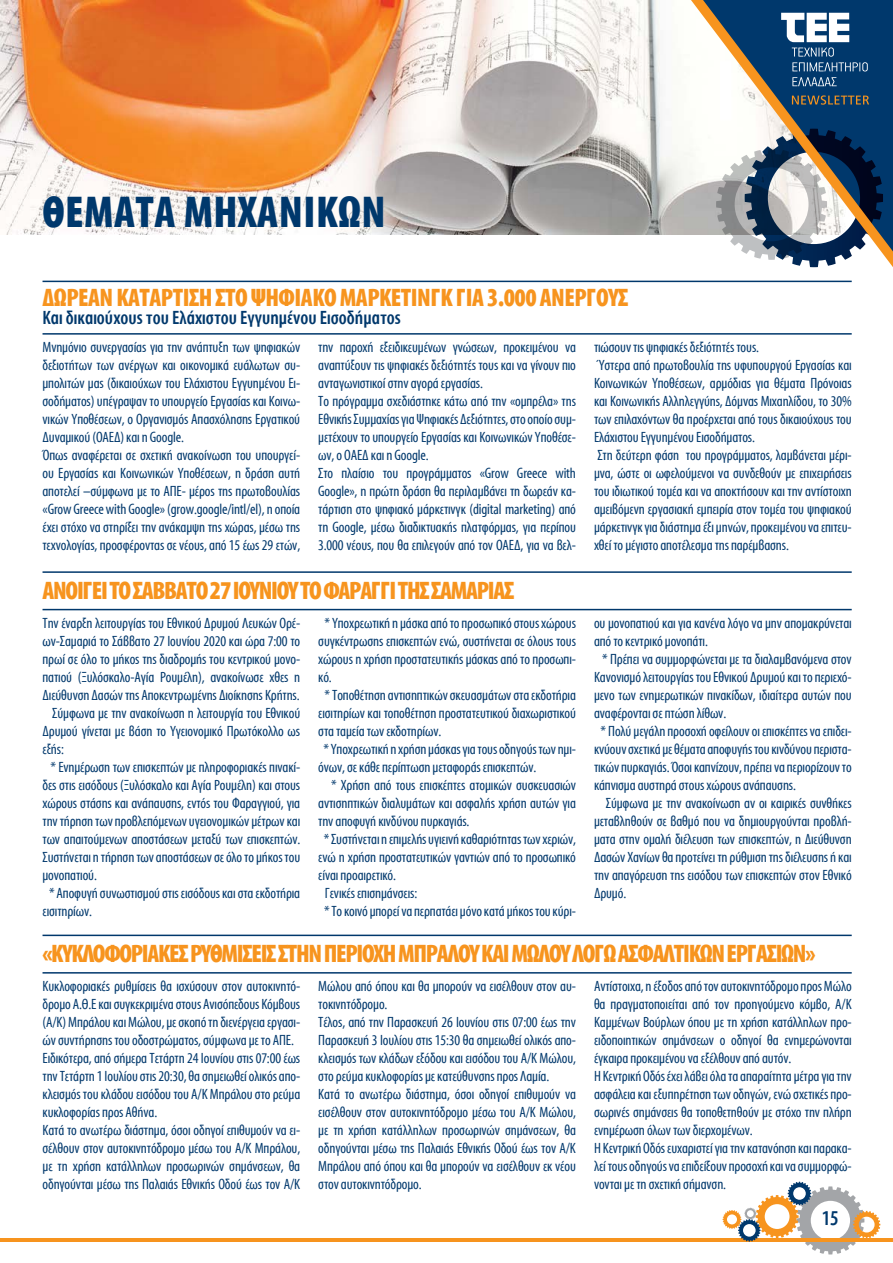
<style>
.page{position:relative;width:893px;height:1263px;background:#fff}
.page>*{position:absolute;margin:0;border:0;box-sizing:border-box;transform-origin:0 0}
.t1{font:700 45px "Myriad Condensed Greek";letter-spacing:.01em;color:#00386c}
.t2{font:700 25.5px "Myriad Condensed Greek";letter-spacing:-.05em;color:#f7941e}
.t3{font:700 25.5px "Myriad Condensed Greek";letter-spacing:-.02em;color:#f7941e}
.t4{font:500 21px "Myriad Condensed Greek";color:#00386c}
.t5{font:500 19.5px "Myriad Condensed Greek";color:#00386c}
.t6{font:15px/18px "Myriad Condensed Greek";letter-spacing:-.01em;color:#00386c}
</style>
<div class="page">
<hr style="left:0;top:1238px;width:893px;height:3px;background:#f7941e">
<svg style="left:723px;top:1182px;width:157px;height:72px"></svg>
<img style="left:0;top:0;width:691px;height:234px">
<svg style="left:691px;top:0;width:202px;height:267px"></svg>
<svg style="left:792px;top:95px;width:77px;height:10px"></svg>
<svg style="left:781px;top:13px;width:87px;height:58px"></svg>
<svg style="left:792px;top:77px;width:45px;height:9px"></svg>
<hr style="left:43px;top:281px;width:809px;height:1px;background:#00386c">
<hr style="left:43px;top:571px;width:809px;height:2px;background:#00386c">
<hr style="left:43px;top:935px;width:809px;height:1px;background:#00386c">
<hr style="left:43px;top:333px;width:809px;height:2px;background:#00386c">
<hr style="left:43px;top:609px;width:809px;height:1px;background:#00386c">
<hr style="left:43px;top:972px;width:809px;height:1px;background:#00386c">
<h1 class="t1" style="left:43px;top:189px;width:345px">ΘΕΜΑΤΑ ΜΗΧΑΝΙΚΩΝ</h1>
<h2 class="t3" style="left:43px;top:285px;width:587px">ΔΩΡΕΑΝ ΚΑΤΑΡΤΙΣΗ ΣΤΟ ΨΗΦΙΑΚΟ ΜΑΡΚΕΤΙΝΓΚ ΓΙΑ 3.000 ΑΝΕΡΓΟΥΣ</h2>
<h3 class="t5" style="left:43px;top:308px;width:360px">Και δικαιούχους του Ελάχιστου Εγγυημένου Εισοδήματος</h3>
<p class="t6" style="left:43px;top:339px;width:259px">Μνημόνιο συνεργασίας για την ανάπτυξη των ψηφιακών δεξιοτήτων των ανέργων και οικονομικά ευάλωτων συ&shy;μπολιτών μας (δικαιούχων του Ελάχιστου Εγγυημένου Ει&shy;σοδήματος) υπέγραψαν το υπουργείο Εργασίας και Κοινω&shy;νικών Υποθέσεων, o Οργανισμός Απασχόλησης Εργατικού Δυναμικού (ΟΑΕΔ) και η Google.<br>Όπως αναφέρεται σε σχετική ανακοίνωση του υπουργεί&shy;ου Εργασίας και Κοινωνικών Υποθέσεων, η δράση αυτή αποτελεί –σύμφωνα με το ΑΠΕ- μέρος της πρωτοβουλίας «Grow Greece with Google» (grow.google/intl/el), η οποία έχει στόχο να στηρίξει την ανάκαμψη της χώρας, μέσω της τεχνολογίας, προσφέροντας σε νέους, από 15 έως 29 ετών,</p>
<p class="t6" style="left:318px;top:339px;width:259px">την παροχή εξειδικευμένων γνώσεων, προκειμένου να αναπτύξουν τις ψηφιακές δεξιότητές τους και να γίνουν πιο ανταγωνιστικοί στην αγορά εργασίας.<br>Το πρόγραμμα σχεδιάστηκε κάτω από την «ομπρέλα» της Εθνικής Συμμαχίας για Ψηφιακές Δεξιότητες, στο οποίο συμ&shy;μετέχουν το υπουργείο Εργασίας και Κοινωνικών Υποθέσε&shy;ων, ο ΟΑΕΔ και η Google.<br>Στο πλαίσιο του προγράμματος «Grow Greece with Google», η πρώτη δράση θα περιλαμβάνει τη δωρεάν κα&shy;τάρτιση στο ψηφιακό μάρκετινγκ (digital marketing) από τη Google, μέσω διαδικτυακής πλατφόρμας, για περίπου 3.000 νέους, που θα επιλεγούν από τον ΟΑΕΔ, για να βελ-</p>
<p class="t6" style="left:594px;top:339px;width:259px">τιώσουν τις ψηφιακές δεξιότητές τους.<br>Ύστερα από πρωτοβουλία της υφυπουργού Εργασίας και Κοινωνικών Υποθέσεων, αρμόδιας για θέματα Πρόνοιας και Κοινωνικής Αλληλεγγύης, Δόμνας Μιχαηλίδου, το 30% των επιλαχόντων θα προέρχεται από τους δικαιούχους του Ελάχιστου Εγγυημένου Εισοδήματος.<br>Στη δεύτερη φάση του προγράμματος, λαμβάνεται μέρι&shy;μνα, ώστε οι ωφελούμενοι να συνδεθούν με επιχειρήσεις του ιδιωτικού τομέα και να αποκτήσουν και την αντίστοιχη αμειβόμενη εργασιακή εμπειρία στον τομέα του ψηφιακού μάρκετινγκ για διάστημα έξι μηνών, προκειμένου να επιτευ&shy;χθεί το μέγιστο αποτέλεσμα της παρέμβασης.</p>
<h2 class="t2" style="left:43px;top:577px;width:473px">ΑΝΟΙΓΕΙ ΤΟ ΣΑΒΒΑΤΟ 27 ΙΟΥΝΙΟΥ ΤΟ ΦΑΡΑΓΓ Ι ΤΗΣ ΣΑΜΑΡΙΑΣ</h2>
<p class="t6" style="left:43px;top:615px;width:259px">Την έναρξη λειτουργίας του Εθνικού Δρυμού Λευκών Ορέ-</p>
<p class="t6" style="left:43px;top:633px;width:259px">ων-Σαμαριά το Σάββατο 27 Ιουνίου 2020 και ώρα 7:00 το</p>
<p class="t6" style="left:43px;top:651px;width:259px">πρωί σε όλο το μήκος της διαδρομής του κεντρικού μονο-</p>
<p class="t6" style="left:43px;top:669px;width:259px">πατιού (Ξυλόσκαλο-Αγία Ρουμέλη), ανακοίνωσε χθες η</p>
<p class="t6" style="left:43px;top:687px;width:259px">Διεύθυνση Δασών της Αποκεντρωμένης Διοίκησης Κρήτης.</p>
<p class="t6" style="left:52px;top:705px;width:250px">Σύμφωνα με την ανακοίνωση η λειτουργία του Εθνικού</p>
<p class="t6" style="left:43px;top:723px;width:259px">Δρυμού γίνεται με βάση το Υγειονομικό Πρωτόκολλο ως</p>
<p class="t6" style="left:43px;top:741px;width:23px">εξής:</p>
<p class="t6" style="left:50px;top:759px;width:251px">* Ενημέρωση των επισκεπτών με πληροφοριακές πινακί-</p>
<p class="t6" style="left:43px;top:777px;width:259px">δες στις εισόδους (Ξυλόσκαλο και Αγία Ρουμέλη) και στους</p>
<p class="t6" style="left:43px;top:795px;width:259px">χώρους στάσης και ανάπαυσης, εντός του Φαραγγιού, για</p>
<p class="t6" style="left:43px;top:813px;width:259px">την τήρηση των προβλεπόμενων υγειονομικών μέτρων και</p>
<p class="t6" style="left:43px;top:831px;width:259px">των απαιτούμενων αποστάσεων μεταξύ των επισκεπτών.</p>
<p class="t6" style="left:43px;top:849px;width:259px">Συστήνεται η τήρηση των αποστάσεων σε όλο το μήκος του</p>
<p class="t6" style="left:43px;top:867px;width:56px">μονοπατιού.</p>
<p class="t6" style="left:49px;top:885px;width:253px">* Αποφυγή συνωστισμού στις εισόδους και στα εκδοτήρια</p>
<p class="t6" style="left:43px;top:903px;width:51px">εισιτηρίων.</p>
<p class="t6" style="left:325px;top:615px;width:253px">* Υποχρεωτική η μάσκα από το προσωπικό στους χώρους</p>
<p class="t6" style="left:318px;top:633px;width:259px">συγκέντρωσης επισκεπτών ενώ, συστήνεται σε όλους τους</p>
<p class="t6" style="left:318px;top:651px;width:259px">χώρους η χρήση προστατευτικής μάσκας από το προσωπι-</p>
<p class="t6" style="left:318px;top:669px;width:15px">κό.</p>
<p class="t6" style="left:325px;top:687px;width:253px">* Τοποθέτηση αντισηπτικών σκευασμάτων στα εκδοτήρια</p>
<p class="t6" style="left:318px;top:705px;width:259px">εισιτηρίων και τοποθέτηση προστατευτικού διαχωριστικού</p>
<p class="t6" style="left:318px;top:723px;width:125px">στα ταμεία των εκδοτηρίων.</p>
<p class="t6" style="left:324px;top:741px;width:254px">* Υποχρεωτική η χρήση μάσκας για τους οδηγούς των ημι-</p>
<p class="t6" style="left:318px;top:759px;width:220px">όνων, σε κάθε περίπτωση μεταφοράς επισκεπτών.</p>
<p class="t6" style="left:331px;top:777px;width:246px">* Χρήση από τους επισκέπτες ατομικών συσκευασιών</p>
<p class="t6" style="left:318px;top:795px;width:259px">αντισηπτικών διαλυμάτων και ασφαλής χρήση αυτών για</p>
<p class="t6" style="left:318px;top:813px;width:153px">την αποφυγή κινδύνου πυρκαγιάς.</p>
<p class="t6" style="left:324px;top:831px;width:254px">* Συστήνεται η επιμελής υγιεινή καθαριότητας των χεριών,</p>
<p class="t6" style="left:318px;top:849px;width:259px">ενώ η χρήση προστατευτικών γαντιών από το προσωπικό</p>
<p class="t6" style="left:318px;top:867px;width:79px">είναι προαιρετικό.</p>
<p class="t6" style="left:325px;top:885px;width:94px">Γενικές επισημάνσεις:</p>
<p class="t6" style="left:324px;top:903px;width:253px">* Το κοινό μπορεί να περπατάει μόνο κατά μήκος του κύρι-</p>
<p class="t6" style="left:594px;top:615px;width:259px">ου μονοπατιού και για κανένα λόγο να μην απομακρύνεται</p>
<p class="t6" style="left:594px;top:633px;width:115px">από το κεντρικό μονοπάτι.</p>
<p class="t6" style="left:602px;top:651px;width:251px">* Πρέπει να συμμορφώνεται με τα διαλαμβανόμενα στον</p>
<p class="t6" style="left:594px;top:669px;width:259px">Κανονισμό λειτουργίας του Εθνικού Δρυμού και το περιεχό-</p>
<p class="t6" style="left:594px;top:687px;width:259px">μενο των ενημερωτικών πινακίδων, ιδιαίτερα αυτών που</p>
<p class="t6" style="left:594px;top:705px;width:134px">αναφέρονται σε πτώση λίθων.</p>
<p class="t6" style="left:601px;top:723px;width:253px">* Πολύ μεγάλη προσοχή οφείλουν οι επισκέπτες να επιδει-</p>
<p class="t6" style="left:594px;top:741px;width:259px">κνύουν σχετικά με θέματα αποφυγής του κινδύνου περιστα-</p>
<p class="t6" style="left:594px;top:759px;width:259px">τικών πυρκαγιάς. Όσοι καπνίζουν, πρέπει να περιορίζουν το</p>
<p class="t6" style="left:594px;top:777px;width:203px">κάπνισμα αυστηρά στους χώρους ανάπαυσης.</p>
<p class="t6" style="left:606px;top:795px;width:247px">Σύμφωνα με την ανακοίνωση αν οι καιρικές συνθήκες</p>
<p class="t6" style="left:594px;top:813px;width:259px">μεταβληθούν σε βαθμό που να δημιουργούνται προβλή-</p>
<p class="t6" style="left:594px;top:831px;width:259px">ματα στην ομαλή διέλευση των επισκεπτών, η Διεύθυνση</p>
<p class="t6" style="left:594px;top:849px;width:259px">Δασών Χανίων θα προτείνει τη ρύθμιση της διέλευσης ή και</p>
<p class="t6" style="left:594px;top:867px;width:259px">την απαγόρευση της εισόδου των επισκεπτών στον Εθνικό</p>
<p class="t6" style="left:594px;top:885px;width:34px">Δρυμό.</p>
<h2 class="t2" style="left:43px;top:940px;width:774px">«ΚΥΚΛΟΦΟΡΙΑΚΕΣ ΡΥΘΜΙΣΕΙΣ ΣΤΗΝ ΠΕΡΙΟΧΗ ΜΠΡΑΛΟΥ ΚΑΙ ΜΩΛΟΥ ΛΟΓΩ ΑΣΦΑΛΤΙΚΩΝ ΕΡΓΑΣΙΩΝ»</h2>
<p class="t6" style="left:43px;top:978px;width:259px">Κυκλοφοριακές ρυθμίσεις θα ισχύσουν στον αυτοκινητό&shy;δρομο Α.Θ.Ε και συγκεκριμένα στους Ανισόπεδους Κόμβους (Α/Κ) Μπράλου και Μώλου, με σκοπό τη διενέργεια εργασι&shy;ών συντήρησης του οδοστρώματος, σύμφωνα με το ΑΠΕ.<br>Ειδικότερα, από σήμερα Τετάρτη 24 Ιουνίου στις 07:00 έως την Τετάρτη 1 Ιουλίου στις 20:30, θα σημειωθεί ολικός απο&shy;κλεισμός του κλάδου εισόδου του Α/Κ Μπράλου στο ρεύμα κυκλοφορίας προς Αθήνα.<br>Κατά το ανωτέρω διάστημα, όσοι οδηγοί επιθυμούν να ει&shy;σέλθουν στον αυτοκινητόδρομο μέσω του Α/Κ Μπράλου, με τη χρήση κατάλληλων προσωρινών σημάνσεων, θα οδηγούνται μέσω της Παλαιάς Εθνικής Οδού έως τον Α/Κ</p>
<p class="t6" style="left:318px;top:978px;width:259px">Μώλου από όπου και θα μπορούν να εισέλθουν στον αυ&shy;τοκινητόδρομο.<br>Τέλος, από την Παρασκευή 26 Ιουνίου στις 07:00 έως την Παρασκευή 3 Ιουλίου στις 15:30 θα σημειωθεί ολικός απο&shy;κλεισμός των κλάδων εξόδου και εισόδου του Α/Κ Μώλου, στο ρεύμα κυκλοφορίας με κατεύθυνσης προς Λαμία.<br>Κατά το ανωτέρω διάστημα, όσοι οδηγοί επιθυμούν να εισέλθουν στον αυτοκινητόδρομο μέσω του Α/Κ Μώλου, με τη χρήση κατάλληλων προσωρινών σημάνσεων, θα οδηγούνται μέσω της Παλαιάς Εθνικής Οδού έως τον Α/Κ Μπράλου από όπου και θα μπορούν να εισέλθουν εκ νέου στον αυτοκινητόδρομο.</p>
<p class="t6" style="left:594px;top:978px;width:259px">Αντίστοιχα, η έξοδος από τον αυτοκινητόδρομο προς Μώλο θα πραγματοποιείται από τον προηγούμενο κόμβο, Α/Κ Καμμένων Βούρλων όπου με τη χρήση κατάλληλων προ&shy;ειδοποιητικών σημάνσεων ο οδηγοί θα ενημερώνονται έγκαιρα προκειμένου να εξέλθουν από αυτόν.<br>Η Κεντρική Οδός έχει λάβει όλα τα απαραίτητα μέτρα για την ασφάλεια και εξυπηρέτηση των οδηγών, ενώ σχετικές προ&shy;σωρινές σημάνσεις θα τοποθετηθούν με στόχο την πλήρη ενημέρωση όλων των διερχομένων.<br>Η Κεντρική Οδός ευχαριστεί για την κατανόηση και παρακα&shy;λεί τους οδηγούς να επιδείξουν προσοχή και να συμμορφώ&shy;νονται με τη σχετική σήμανση.</p>
<h3 class="t4" style="left:822px;top:1208px;width:19px">15</h3>
</div>
